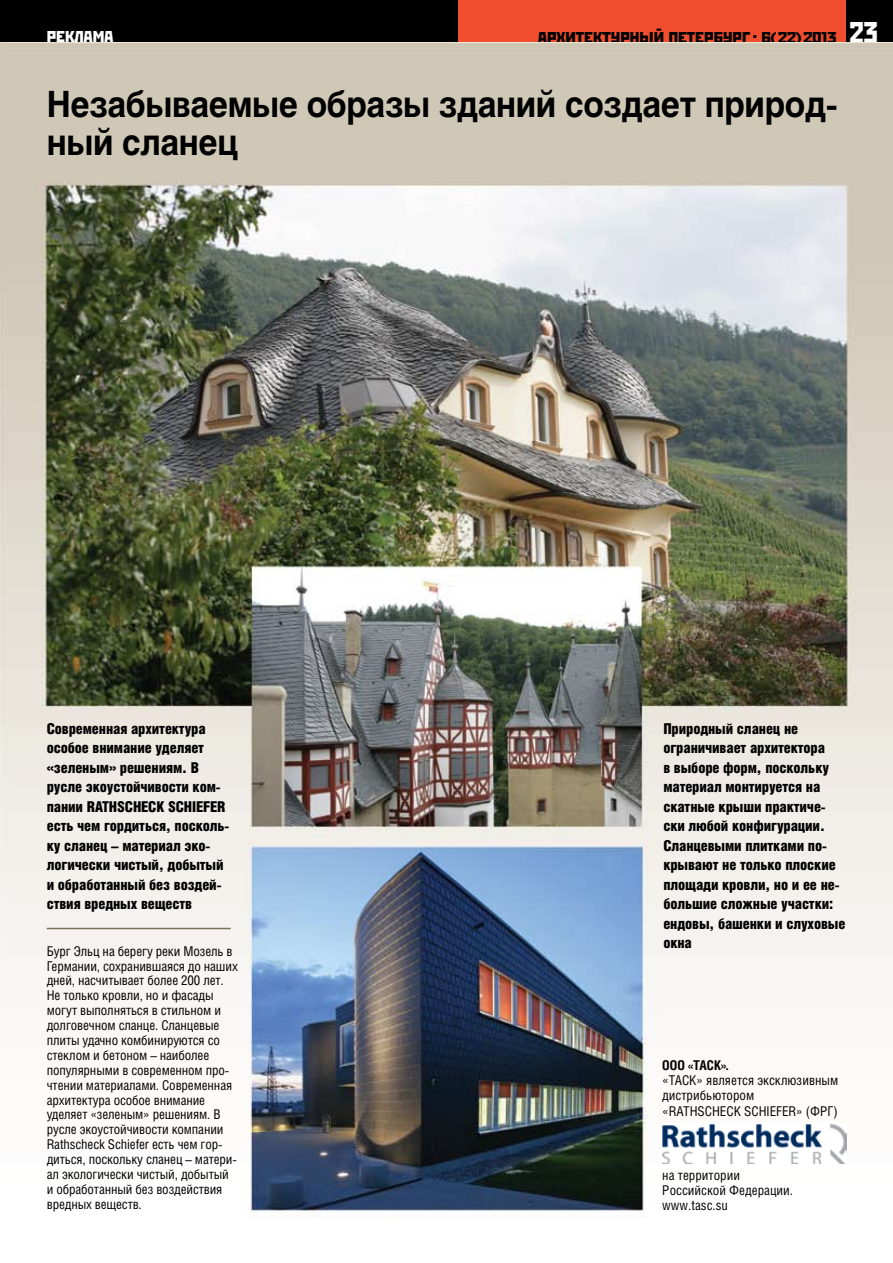
<style>
.page{position:relative;width:893px;height:1263px;background:#fff}
.page>*{position:absolute;margin:0;border:0;box-sizing:border-box;transform-origin:0 0}
.t1{font:700 36px/37.5px "Helios";letter-spacing:-.01em;color:#000;scale:.92 1}
.t2{font:19.95px "Stenberg C";color:#000}
.t3{font:19.95px "Stenberg C";color:#fff}
.t4{font:15.75px "Stenberg C";letter-spacing:-.015em;color:#000;scale:1.22 1}
.t5{font:900 15px/19.5px "Helios Cond";letter-spacing:-.01em;color:#000}
.t6{font:13.5px/14.9px "Helios Cond";letter-spacing:-.01em;color:#000}
.t7{font:700 13.5px "Helios Cond";color:#000}
.s1{font-size:30px;color:#fff}
</style>
<div class="page">
<div style="left:457px;top:0;width:389px;height:43px;background:#f04e2f"></div>
<div style="left:0;top:0;width:457px;height:43px;background:#000"></div>
<div style="left:846px;top:0;width:47px;height:43px;background:#000"></div>
<img style="left:0;top:43px;width:893px;height:1171px">
<hr style="left:47px;top:928px;width:184px;height:1px;background:#796f5b">
<img style="left:662px;top:1123px;width:185px;height:41px">
<h2 class="t3" style="left:47px;top:25px;width:68px">реклама</h2>
<p class="t4" style="left:753px;top:28px;width:104px"><sup>.</sup> 6(22)2013 <span class="s1">23</span></p>
<h2 class="t2" style="left:538px;top:25px;width:213px">архитектурный петербург</h2>
<h1 class="t1" style="left:47px;top:86px;width:861px">Незабываемые образы зданий создает природ&shy;ный сланец</h1>
<p class="t5" style="left:47px;top:718px;width:184px">Современная архитектура особое внимание уделяет «зеленым» решениям. В русле экоустойчивости ком&shy;пании RATHSCHECK SCHIEFER есть чем гордиться, посколь&shy;ку сланец – материал эко&shy;логически чистый, добытый и обработанный без воздей&shy;ствия вредных веществ</p>
<p class="t5" style="left:663px;top:718px;width:184px">Природный сланец не ограничивает архитектора<br>в выборе форм, поскольку материал монтируется на скатные крыши практиче&shy;ски любой конфигурации.<br>Сланцевыми плитками по&shy;крывают не только плоские площади кровли, но и ее не&shy;большие сложные участки: ендовы, башенки и слуховые окна</p>
<p class="t6" style="left:47px;top:943px;width:192px">Бург Эльц на берегу реки Мозель в<br>Германии, сохранившаяся до наших дней, насчитывает более 200 лет.<br>Не только кровли, но и фасады могут выполняться в стильном и долговечном сланце. Сланцевые плиты удачно комбинируются со стеклом и бетоном – наиболее популярными в современном про&shy;чтении материалами. Современная архитектура особое внимание уделяет «зеленым» решениям. В русле экоустойчивости компании<br>Rathscheck Schiefer есть чем гор&shy;диться, поскольку сланец – матери&shy;ал экологически чистый, добытый и обработанный без воздействия вредных веществ.</p>
<p class="t7" style="left:662px;top:1057px;width:68px">ООО «ТАСК».</p>
<p class="t6" style="left:662px;top:1072px;width:178px">«ТАСК» является эксклюзивным дистрибьютором</p>
<p class="t6" style="left:662px;top:1104px;width:177px">«RATHSCHECK SCHIEFER» (ФРГ)</p>
<p class="t6" style="left:662px;top:1167px;width:132px">на территории<br>Российской Федерации. www.tasc.su</p>
</div>
